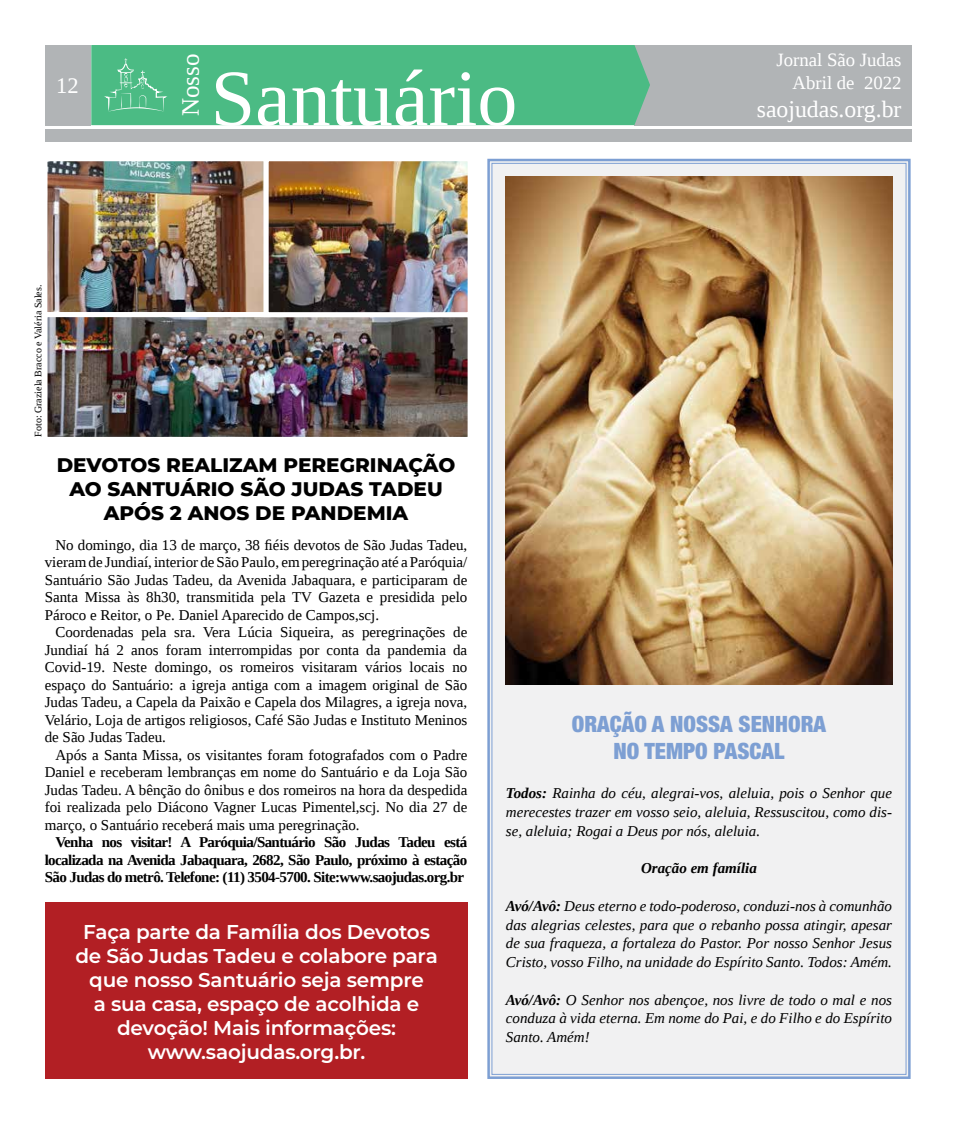
<style>
.page{position:relative;width:957px;height:1124px;background:#fff}
.page>*{position:absolute;margin:0;border:0;box-sizing:border-box;transform-origin:0 0}
.t1{font:80px "Liberation Serif";color:#fff}
.t2{font:25px "Liberation Serif";color:#fff}
.t3{font:23.75px "Liberation Serif";color:#fff}
.t4{font:900 condensed 22.5px/27px "Helvetica Neue LT Std";color:#7d9fd3;text-align:center}
.t5{font:22.5px "Liberation Serif";color:#fff}
.t6{font:600 20px/24px "Montserrat";letter-spacing:-.01em;color:#fff;text-align:center}
.t7{font:800 20px/24px "Montserrat";color:#000;text-align:center}
.t8{font:18.75px/22.5px "Liberation Serif";color:#fff;text-align:right}
.t9{font:15px/17.5px "Liberation Serif";color:#000;text-align:justify}
.t10{font:italic 15px/18.8px "Liberation Serif";color:#000;text-align:justify}
.t11{font:700 15px/17.5px "Liberation Serif";letter-spacing:-.04em;color:#000;text-align:justify}
.t12{font:italic 700 15px "Liberation Serif";color:#000}
.t13{font:10px "Liberation Serif";color:#000}
.s1{font-weight:700}
</style>
<div class="page">
<div style="left:45px;top:45px;width:45px;height:80px;background:#b1b4b6"></div>
<div style="left:635px;top:45px;width:277px;height:80px;background:#b1b4b6"></div>
<div style="left:45px;top:128px;width:867px;height:13px;background:#b1b4b6"></div>
<div style="left:91px;top:45px;width:559px;height:80px;background:#4bbb84"></div>
<svg style="left:487px;top:158px;width:424px;height:921px"></svg>
<div style="left:45px;top:902px;width:422px;height:176px;background:#b21f24"></div>
<img style="left:48px;top:162px;width:418px;height:274px">
<div style="left:42px;top:156px;width:227px;height:161px;border:5px solid #fff"></div>
<div style="left:42px;top:312px;width:430px;height:130px;border:5px solid #fff"></div>
<div style="left:264px;top:156px;width:208px;height:161px;border:5px solid #fff"></div>
<svg style="left:104px;top:58px;width:63px;height:54px;background:#5ac08e"></svg>
<img style="left:505px;top:176px;width:387px;height:508px">
<h3 class="t5" style="left:56px;top:71px;width:24px">12</h3>
<h2 class="t2" style="left:174px;top:116px;width:64px;rotate:-90deg">Nosso</h2>
<h1 class="t1" style="left:211px;top:47px;width:308px">Santuário</h1>
<p class="t13" style="left:32px;top:436px;width:153px;rotate:-90deg">Foto: Graziela Bracco e Valéria Sales.</p>
<h3 class="t7" style="left:57px;top:452px;width:400px">DEVOTOS REALIZAM PEREGRINAÇÃO<br>AO SANTUÁRIO SÃO JUDAS TADEU<br>APÓS 2 ANOS DE PANDEMIA</h3>
<p class="t8" style="left:776px;top:48px;width:126px">Jornal São Judas<br>Abril de 2022</p>
<h3 class="t3" style="left:757px;top:94px;width:146px">saojudas.org.br</h3>
<p class="t9" style="left:45px;top:535px;width:424px;text-indent:11px">No domingo, dia 13 de março, 38 fiéis devotos de São Judas Tadeu, vieram de Jundiaí, interior de São Paulo, em peregrinação até a Paróquia/ Santuário São Judas Tadeu, da Avenida Jabaquara, e participaram de Santa Missa às 8h30, transmitida pela TV Gazeta e presidida pelo Pároco e Reitor, o Pe. Daniel Aparecido de Campos,scj.</p>
<p class="t9" style="left:45px;top:623px;width:424px;text-indent:11px">Coordenadas pela sra. Vera Lúcia Siqueira, as peregrinações de Jundiaí há 2 anos foram interrompidas por conta da pandemia da Covid-19. Neste domingo, os romeiros visitaram vários locais no espaço do Santuário: a igreja antiga com a imagem original de São Judas Tadeu, a Capela da Paixão e Capela dos Milagres, a igreja nova, Velário, Loja de artigos religiosos, Café São Judas e Instituto Meninos de São Judas Tadeu.</p>
<p class="t9" style="left:45px;top:745px;width:424px;text-indent:11px">Após a Santa Missa, os visitantes foram fotografados com o Padre Daniel e receberam lembranças em nome do Santuário e da Loja São Judas Tadeu. A bênção do ônibus e dos romeiros na hora da despedida foi realizada pelo Diácono Vagner Lucas Pimentel,scj. No dia 27 de março, o Santuário receberá mais uma peregrinação.</p>
<p class="t11" style="left:45px;top:833px;width:424px;text-indent:11px">Venha nos visitar! A Paróquia/Santuário São Judas Tadeu está localizada na Avenida Jabaquara, 2682, São Paulo, próximo à estação São Judas do metrô. Telefone: (11) 3504-5700. Site:www.saojudas.org.br</p>
<h3 class="t6" style="left:75px;top:918px;width:364px">Faça parte da Família dos Devotos de São Judas Tadeu e colabore para que nosso Santuário seja sempre<br>a sua casa, espaço de acolhida e devoção! Mais informações: www.saojudas.org.br.</h3>
<h3 class="t4" style="left:572px;top:709px;width:256px">ORAÇÃO A NOSSA SENHORA<br>NO TEMPO PASCAL</h3>
<p class="t10" style="left:506px;top:783px;width:388px"><span class="s1">Todos:</span> Rainha do céu, alegrai-vos, aleluia, pois o Senhor que merecestes trazer em vosso seio, aleluia, Ressuscitou, como dis&shy;se, aleluia; Rogai a Deus por nós, aleluia.</p>
<p class="t12" style="left:641px;top:858px;width:117px">Oração em família</p>
<p class="t10" style="left:506px;top:896px;width:388px"><span class="s1">Avó/Avô:</span> Deus eterno e todo-poderoso, conduzi-nos à comunhão das alegrias celestes, para que o rebanho possa atingir, apesar de sua fraqueza, a fortaleza do Pastor. Por nosso Senhor Jesus Cristo, vosso Filho, na unidade do Espírito Santo. Todos: Amém.</p>
<p class="t10" style="left:506px;top:989px;width:388px"><span class="s1">Avó/Avô:</span> O Senhor nos abençoe, nos livre de todo o mal e nos conduza à vida eterna. Em nome do Pai, e do Filho e do Espírito Santo. Amém!</p>
</div>
